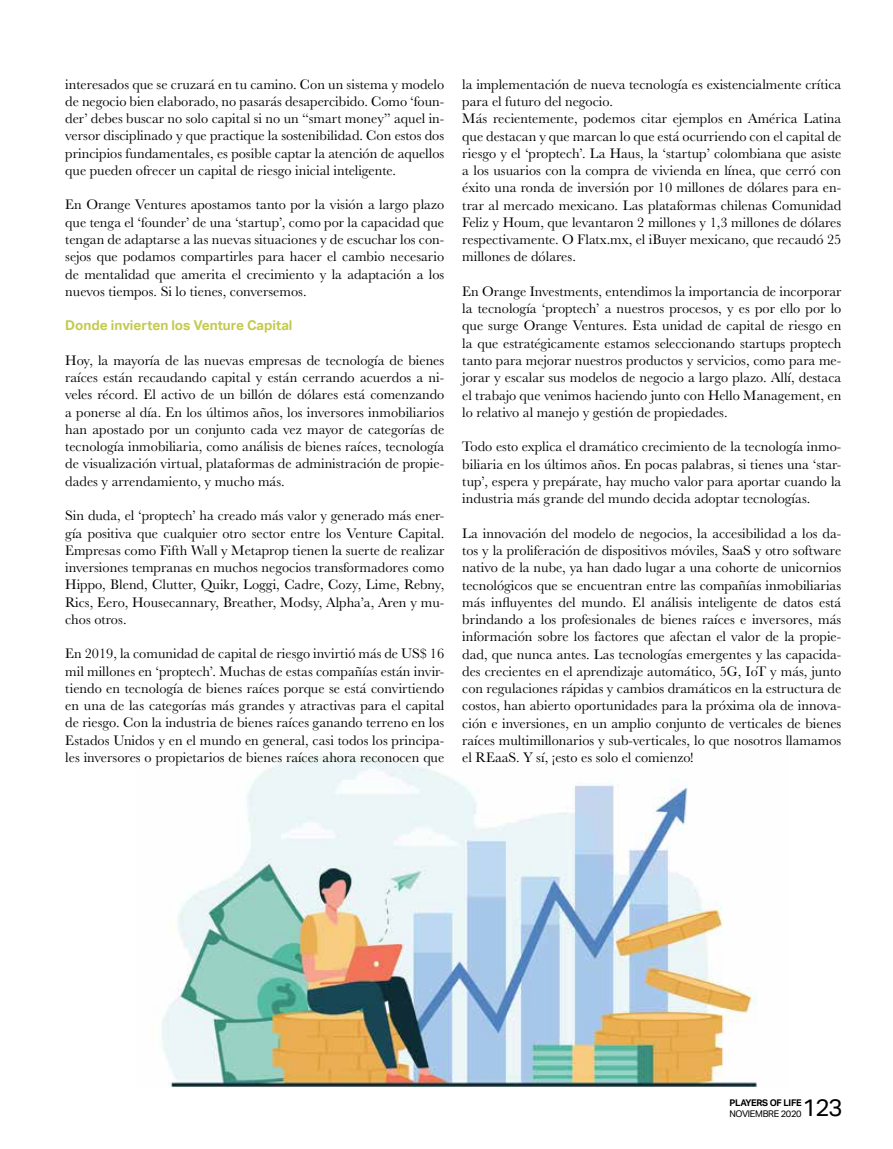
<style>
.page{position:relative;width:893px;height:1149px;background:#fff}
.page>*{position:absolute;margin:0;border:0;box-sizing:border-box;transform-origin:0 0}
.t1{font:24px "Aktiv Grotesk";color:#000}
.t2{font:14.25px/17.2px "Baskerville URW";color:#000;text-align:justify}
.t3{font:700 13.5px "Aktiv Grotesk";color:#c4ca4d}
.t4{font:700 9.15px "Aktiv Grotesk";letter-spacing:-.03em;color:#000}
.t5{font:9.15px "Aktiv Grotesk";letter-spacing:-.03em;color:#000}
</style>
<div class="page">
<img style="left:162px;top:756px;width:595px;height:330px">
<p class="t2" style="left:65px;top:75px;width:381px">interesados que se cruzará en tu camino. Con un sistema y modelo de negocio bien elaborado, no pasarás desapercibido. Como ‘foun&shy;der’ debes buscar no solo capital si no un “smart money” aquel in&shy;versor disciplinado y que practique la sostenibilidad. Con estos dos principios fundamentales, es posible captar la atención de aquellos que pueden ofrecer un capital de riesgo inicial inteligente.</p>
<p class="t2" style="left:65px;top:196px;width:381px">En Orange Ventures apostamos tanto por la visión a largo plazo que tenga el ‘founder’ de una ‘startup’, como por la capacidad que tengan de adaptarse a las nuevas situaciones y de escuchar los con&shy;sejos que podamos compartirles para hacer el cambio necesario de mentalidad que amerita el crecimiento y la adaptación a los nuevos tiempos. Si lo tienes, conversemos.</p>
<p class="t3" style="left:65px;top:317px;width:229px">Donde invierten los Venture Capital</p>
<p class="t2" style="left:65px;top:351px;width:381px">Hoy, la mayoría de las nuevas empresas de tecnología de bienes raíces están recaudando capital y están cerrando acuerdos a ni&shy;veles récord. El activo de un billón de dólares está comenzando a ponerse al día. En los últimos años, los inversores inmobiliarios han apostado por un conjunto cada vez mayor de categorías de tecnología inmobiliaria, como análisis de bienes raíces, tecnología de visualización virtual, plataformas de administración de propie&shy;dades y arrendamiento, y mucho más.</p>
<p class="t2" style="left:65px;top:506px;width:381px">Sin duda, el ‘proptech’ ha creado más valor y generado más ener&shy;gía positiva que cualquier otro sector entre los Venture Capital.<br>Empresas como Fifth Wall y Metaprop tienen la suerte de realizar inversiones tempranas en muchos negocios transformadores como Hippo, Blend, Clutter, Quikr, Loggi, Cadre, Cozy, Lime, Rebny, Rics, Eero, Housecannary, Breather, Modsy, Alpha’a, Aren y mu&shy;chos otros.</p>
<p class="t2" style="left:65px;top:644px;width:381px">En 2019, la comunidad de capital de riesgo invirtió más de US$ 16 mil millones en ‘proptech’. Muchas de estas compañías están invir&shy;tiendo en tecnología de bienes raíces porque se está convirtiendo en una de las categorías más grandes y atractivas para el capital de riesgo. Con la industria de bienes raíces ganando terreno en los Estados Unidos y en el mundo en general, casi todos los principa&shy;les inversores o propietarios de bienes raíces ahora reconocen que</p>
<p class="t2" style="left:462px;top:75px;width:381px;text-align:left">la implementación de nueva tecnología es existencialmente crítica para el futuro del negocio.<br>Más recientemente, podemos citar ejemplos en América Latina que destacan y que marcan lo que está ocurriendo con el capital de riesgo y el ‘proptech’. La Haus, la ‘startup’ colombiana que asiste a los usuarios con la compra de vivienda en línea, que cerró con éxito una ronda de inversión por 10 millones de dólares para en&shy;trar al mercado mexicano. Las plataformas chilenas Comunidad Feliz y Houm, que levantaron 2 millones y 1,3 millones de dólares respectivamente. O Flatx.mx, el iBuyer mexicano, que recaudó 25 millones de dólares.</p>
<p class="t2" style="left:462px;top:282px;width:381px">En Orange Investments, entendimos la importancia de incorporar la tecnología ‘proptech’ a nuestros procesos, y es por ello por lo que surge Orange Ventures. Esta unidad de capital de riesgo en la que estratégicamente estamos seleccionando startups proptech tanto para mejorar nuestros productos y servicios, como para me&shy;jorar y escalar sus modelos de negocio a largo plazo. Allí, destaca el trabajo que venimos haciendo junto con Hello Management, en lo relativo al manejo y gestión de propiedades.</p>
<p class="t2" style="left:462px;top:437px;width:381px">Todo esto explica el dramático crecimiento de la tecnología inmo&shy;biliaria en los últimos años. En pocas palabras, si tienes una ‘star&shy;tup’, espera y prepárate, hay mucho valor para aportar cuando la industria más grande del mundo decida adoptar tecnologías.</p>
<p class="t2" style="left:462px;top:523px;width:381px">La innovación del modelo de negocios, la accesibilidad a los da&shy;tos y la proliferación de dispositivos móviles, SaaS y otro software nativo de la nube, ya han dado lugar a una cohorte de unicornios tecnológicos que se encuentran entre las compañías inmobiliarias más influyentes del mundo. El análisis inteligente de datos está brindando a los profesionales de bienes raíces e inversores, más información sobre los factores que afectan el valor de la propie&shy;dad, que nunca antes. Las tecnologías emergentes y las capacida&shy;des crecientes en el aprendizaje automático, 5G, IoT y más, junto con regulaciones rápidas y cambios dramáticos en la estructura de costos, han abierto oportunidades para la próxima ola de innova&shy;ción e inversiones, en un amplio conjunto de verticales de bienes raíces multimillonarios y sub-verticales, lo que nosotros llamamos el REaaS. Y sí, ¡esto es solo el comienzo!</p>
<h1 class="t1" style="left:803px;top:1092px;width:42px">123</h1>
<p class="t4" style="left:729px;top:1096px;width:74px">PLAYERS OF LIFE</p>
<p class="t5" style="left:729px;top:1107px;width:74px">NOVIEMBRE 2020</p>
</div>
